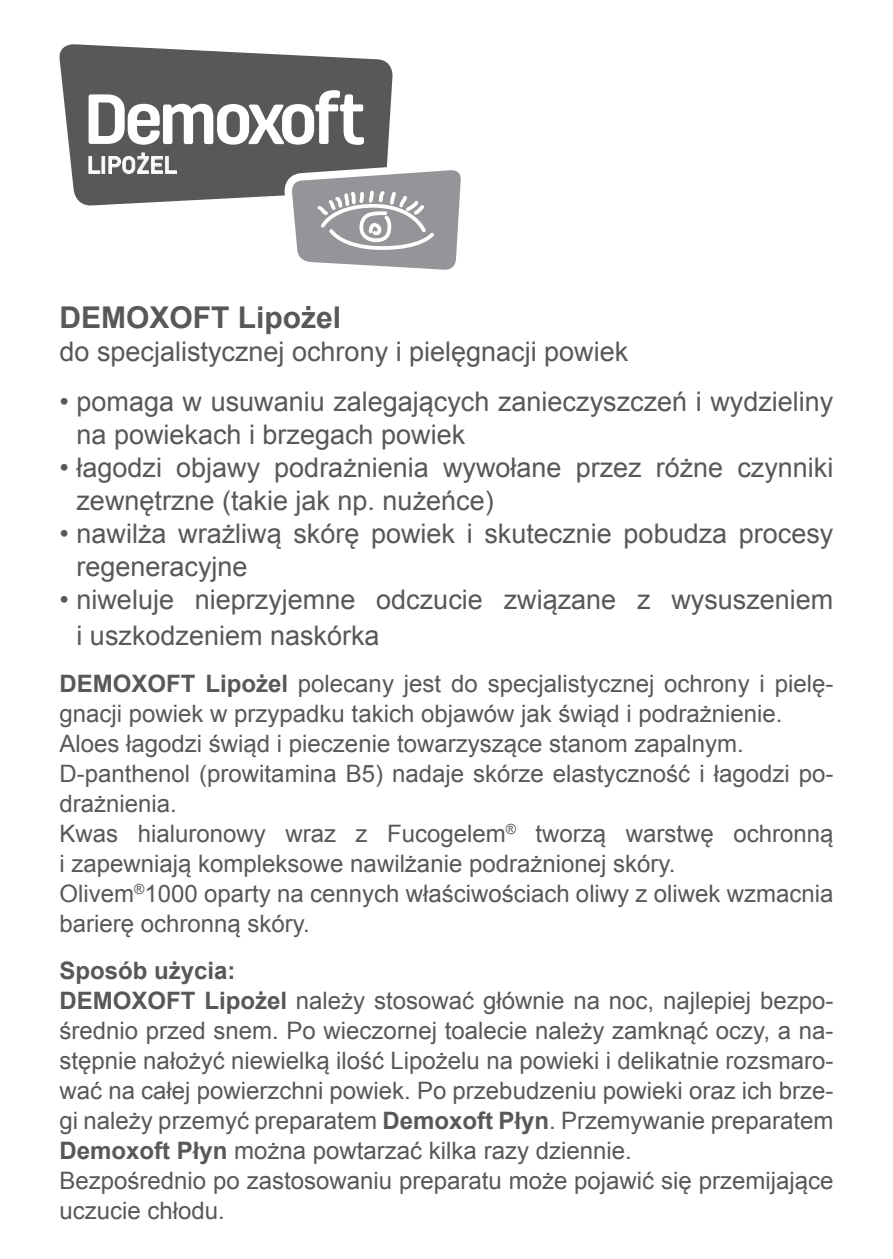
<style>
.page{position:relative;width:893px;height:1259px;background:#fff}
.page>*{position:absolute;margin:0;border:0;box-sizing:border-box;transform-origin:0 0}
.t1{font:700 30px "Arial";color:#57585a}
.t2{font:27px/33px "Arial";color:#57585a}
.t3{font:24.9px "Mittelschrift Din DOT";color:#fff}
.t4{font:24px/30px "Arial";color:#57585a}
.s1{font-weight:700}
</style>
<div class="page">
<svg style="left:59px;top:44px;width:334px;height:162px;fill:#57585a"></svg>
<svg style="left:280px;top:158px;width:113px;height:48px"></svg>
<svg style="left:88px;top:156px;width:13px;height:18px"></svg>
<div style="left:102px;top:156px;width:3px;height:18px;border:1px solid #fff"></div>
<svg style="left:108px;top:152px;width:69px;height:22px;background:#808183"></svg>
<svg style="left:287px;top:165px;width:174px;height:105px"></svg>
<svg style="left:89px;top:90px;width:275px;height:55px"></svg>
<p class="t3" style="left:87px;top:152px;width:89px">Lipożel</p>
<p class="t1" style="left:60px;top:298px;width:283px">DEMOXOFT Lipożel</p>
<p class="t2" style="left:60px;top:335px;width:570px">do specjalistycznej ochrony i pielęgnacji powiek</p>
<p class="t2" style="left:76px;top:385px;width:758px;text-indent:-17px">• pomaga w usuwaniu zalegających zanieczyszczeń i wydzieliny na powiekach i brzegach powiek</p>
<p class="t2" style="left:76px;top:451px;width:758px;text-indent:-17px">• łagodzi objawy podrażnienia wywołane przez różne czynniki zewnętrzne (takie jak np. nużeńce)</p>
<p class="t2" style="left:76px;top:517px;width:758px;text-indent:-17px">• nawilża wrażliwą skórę powiek i skutecznie pobudza procesy regeneracyjne</p>
<p class="t2" style="left:76px;top:582px;width:758px;line-height:36px;text-indent:-17px">• niweluje nieprzyjemne odczucie związane z wysuszeniem i uszkodzeniem naskórka</p>
<p class="t4" style="left:60px;top:669px;width:775px"><span class="s1">DEMOXOFT Lipożel</span> polecany jest do specjalistycznej ochrony i pielę&shy;gnacji powiek w przypadku takich objawów jak świąd i podrażnienie.<br>Aloes łagodzi świąd i pieczenie towarzyszące stanom zapalnym.<br>D-panthenol (prowitamina B5) nadaje skórze elastyczność i łagodzi po&shy;drażnienia.<br>Kwas hialuronowy wraz z Fucogelem<sup>®</sup> tworzą warstwę ochronną i zapewniają kompleksowe nawilżanie podrażnionej skóry.<br>Olivem<sup>®</sup>1000 oparty na cennych właściwościach oliwy z oliwek wzmacnia barierę ochronną skóry.</p>
<p class="t4" style="left:60px;top:956px;width:775px"><span class="s1">Sposób użycia:<br>DEMOXOFT Lipożel</span> należy stosować głównie na noc, najlepiej bezpo&shy;średnio przed snem. Po wieczornej toalecie należy zamknąć oczy, a na&shy;stępnie nałożyć niewielką ilość Lipożelu na powieki i delikatnie rozsmaro&shy;wać na całej powierzchni powiek. Po przebudzeniu powieki oraz ich brze&shy;gi należy przemyć preparatem <span class="s1">Demoxoft Płyn</span>. Przemywanie preparatem <span class="s1">Demoxoft Płyn</span> można powtarzać kilka razy dziennie.<br>Bezpośrednio po zastosowaniu preparatu może pojawić się przemijające uczucie chłodu.</p>
</div>
